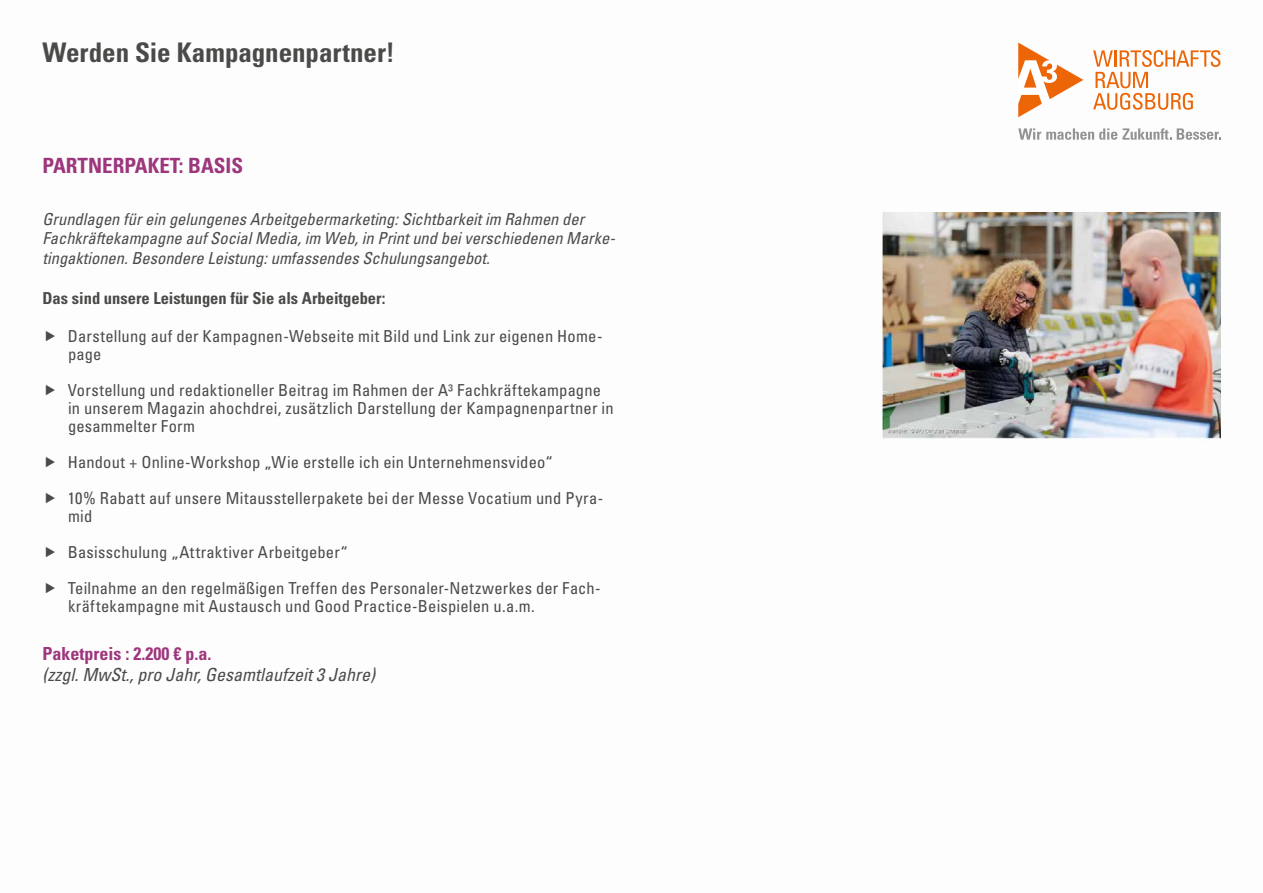
<style>
.page{position:relative;width:1263px;height:893px;background:#fff}
.page>*{position:absolute;margin:0;border:0;box-sizing:border-box;transform-origin:0 0}
.t1{font:700 condensed 27px "Univers LT Std";letter-spacing:-.005em;color:#4a4a49}
.t2{font:700 condensed 21px "Univers LT Std";color:#9d367d}
.t3{font:italic condensed 18px "Univers LT Std";color:#4a4a49}
.t4{font:700 condensed 18px "Univers LT Std";color:#9d367d}
.t5{font:condensed 16.5px/18px "Univers LT Std";letter-spacing:.015em;color:#4a4a49}
.t6{font:italic condensed 16.5px/19.5px "Univers LT Std";color:#4a4a49}
.t7{font:700 condensed 16.5px "Univers LT Std";color:#4a4a49}
</style>
<div class="page">
<svg style="left:1018px;top:128px;width:202px;height:12px"></svg>
<svg style="left:1018px;top:43px;width:65px;height:74px"></svg>
<svg style="left:1093px;top:50px;width:127px;height:60px"></svg>
<img style="left:881px;top:213px;width:339px;height:228px">
<h1 class="t1" style="left:43px;top:36px;width:354px">Werden Sie Kampagnenpartner!</h1>
<p class="t2" style="left:43px;top:153px;width:202px">PARTNERPAKET: BASIS</p>
<p class="t6" style="left:43px;top:209px;width:574px">Grundlagen für ein gelungenes Arbeitgebermarketing: Sichtbarkeit im Rahmen der<br>Fachkräftekampagne auf Social Media, im Web, in Print und bei verschiedenen Marke&shy;tingaktionen. Besondere Leistung: umfassendes Schulungsangebot.</p>
<p class="t7" style="left:43px;top:288px;width:344px">Das sind unsere Leistungen für Sie als Arbeitgeber:</p>
<p class="t5" style="left:68px;top:327px;width:536px">Darstellung auf der Kampagnen-Webseite mit Bild und Link zur eigenen Home&shy;page</p>
<p class="t5" style="left:68px;top:381px;width:547px">Vorstellung und redaktioneller Beitrag im Rahmen der A³ Fachkräftekampagne in unserem Magazin ahochdrei, zusätzlich Darstellung der Kampagnenpartner in gesammelter Form</p>
<p class="t5" style="left:68px;top:444px;width:537px;line-height:36px">Handout + Online-Workshop „Wie erstelle ich ein Unternehmensvideo“<br>10% Rabatt auf unsere Mitausstellerpakete bei der Messe Vocatium und Pyra-</p>
<p class="t5" style="left:68px;top:498px;width:534px;line-height:36px">mid<br>Basisschulung „Attraktiver Arbeitgeber“<br>Teilnahme an den regelmäßigen Treffen des Personaler-Netzwerkes der Fach-</p>
<p class="t5" style="left:68px;top:597px;width:468px">kräftekampagne mit Austausch und Good Practice-Beispielen u.a.m.</p>
<p class="t4" style="left:43px;top:642px;width:170px">Paketpreis : 2.200 € p.a.</p>
<p class="t3" style="left:43px;top:663px;width:334px">(zzgl. MwSt., pro Jahr, Gesamtlaufzeit 3 Jahre)</p>
</div>
